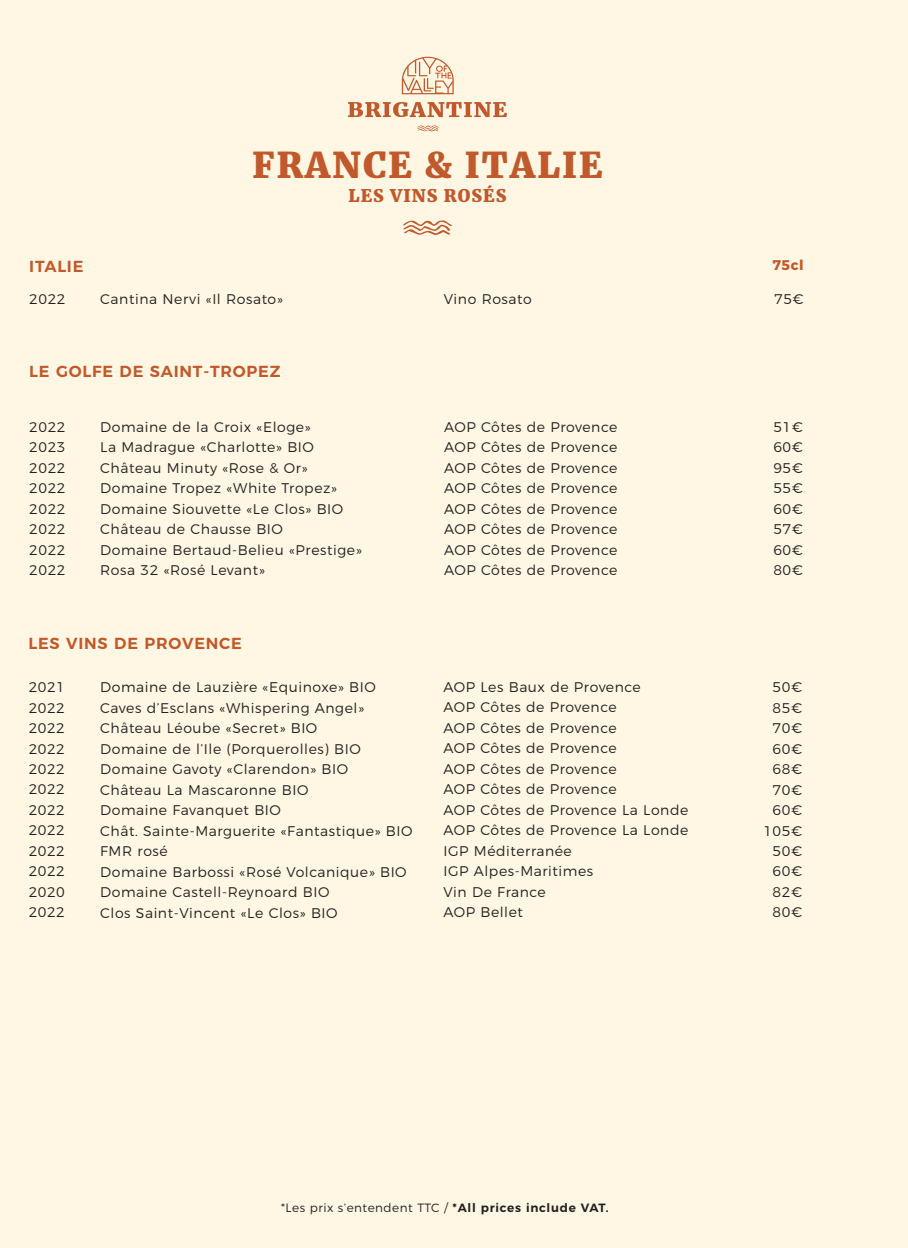
<style>
.page{position:relative;width:908px;height:1248px;background:#fff}
.page>*{position:absolute;margin:0;border:0;box-sizing:border-box;transform-origin:0 0}
.t1{font:800 35.2px "Merriweather";letter-spacing:.06em;color:#c0592b}
.t2{font:800 17.2px "Merriweather";letter-spacing:.06em;color:#c0592b}
.t3{font:600 16px "Montserrat";letter-spacing:.05em;color:#c0592b}
.t4{font:300 14px "Montserrat";letter-spacing:.04em;color:#231f20}
.t5{font:700 14px "Montserrat";color:#c0592b}
.t6{font:300 12px "Montserrat";letter-spacing:.04em;color:#231f20}
.s1{font-weight:600}
</style>
<div class="page">
<div style="left:0;top:0;width:907px;height:1247px;background:#fff7e3"></div>
<svg style="left:403px;top:220px;width:49px;height:15px"></svg>
<svg style="left:417px;top:125px;width:22px;height:6px"></svg>
<svg style="left:401px;top:57px;width:52px;height:37px;background:#eecdb2"></svg>
<svg style="left:348px;top:102px;width:158px;height:15px;background:#dda482"></svg>
<p class="t1" style="left:252px;top:143px;width:351px">FRANCE &amp; ITALIE</p>
<p class="t2" style="left:348px;top:185px;width:159px">LES VINS ROSÉS</p>
<p class="t3" style="left:29px;top:254px;width:56px">ITALIE</p>
<p class="t5" style="left:772px;top:254px;width:33px">75cl</p>
<p class="t4" style="left:29px;top:288px;width:38px">2022</p>
<p class="t4" style="left:100px;top:288px;width:184px">Cantina Nervi «Il Rosato»</p>
<p class="t4" style="left:443px;top:288px;width:89px">Vino Rosato</p>
<p class="t4" style="left:773px;top:288px;width:31px">75€</p>
<p class="t3" style="left:29px;top:359px;width:253px">LE GOLFE DE SAINT-TROPEZ</p>
<p class="t4" style="left:29px;top:416px;width:38px">2022</p>
<p class="t4" style="left:29px;top:436px;width:38px">2023</p>
<p class="t4" style="left:29px;top:456px;width:38px">2022</p>
<p class="t4" style="left:29px;top:477px;width:38px">2022</p>
<p class="t4" style="left:29px;top:497px;width:38px">2022</p>
<p class="t4" style="left:29px;top:518px;width:38px">2022</p>
<p class="t4" style="left:29px;top:538px;width:38px">2022</p>
<p class="t4" style="left:29px;top:559px;width:38px">2022</p>
<p class="t4" style="left:100px;top:416px;width:212px">Domaine de la Croix «Eloge»</p>
<p class="t4" style="left:100px;top:436px;width:215px">La Madrague «Charlotte» BIO</p>
<p class="t4" style="left:100px;top:457px;width:209px">Château Minuty «Rose &amp; Or»</p>
<p class="t4" style="left:100px;top:477px;width:238px">Domaine Tropez «White Tropez»</p>
<p class="t4" style="left:100px;top:498px;width:244px">Domaine Siouvette «Le Clos» BIO</p>
<p class="t4" style="left:100px;top:518px;width:184px">Château de Chausse BIO</p>
<p class="t4" style="left:100px;top:538px;width:263px">Domaine Bertaud-Belieu «Prestige»</p>
<p class="t4" style="left:100px;top:559px;width:166px">Rosa 32 «Rosé Levant»</p>
<p class="t3" style="left:28px;top:630px;width:215px">LES VINS DE PROVENCE</p>
<p class="t4" style="left:29px;top:676px;width:38px">2021</p>
<p class="t4" style="left:29px;top:696px;width:38px">2022</p>
<p class="t4" style="left:29px;top:717px;width:38px">2022</p>
<p class="t4" style="left:29px;top:737px;width:38px">2022</p>
<p class="t4" style="left:29px;top:758px;width:38px">2022</p>
<p class="t4" style="left:29px;top:778px;width:38px">2022</p>
<p class="t4" style="left:29px;top:798px;width:38px">2022</p>
<p class="t4" style="left:29px;top:819px;width:38px">2022</p>
<p class="t4" style="left:29px;top:839px;width:38px">2022</p>
<p class="t4" style="left:29px;top:860px;width:38px">2022</p>
<p class="t4" style="left:29px;top:880px;width:38px">2020</p>
<p class="t4" style="left:29px;top:901px;width:38px">2022</p>
<p class="t4" style="left:100px;top:676px;width:277px">Domaine de Lauzière «Equinoxe» BIO</p>
<p class="t4" style="left:100px;top:697px;width:265px">Caves d’Esclans «Whispering Angel»</p>
<p class="t4" style="left:100px;top:717px;width:218px">Château Léoube «Secret» BIO</p>
<p class="t4" style="left:100px;top:737px;width:262px">Domaine de l’Ile (Porquerolles) BIO</p>
<p class="t4" style="left:100px;top:758px;width:249px">Domaine Gavoty «Clarendon» BIO</p>
<p class="t4" style="left:100px;top:778px;width:210px">Château La Mascaronne BIO</p>
<p class="t4" style="left:100px;top:799px;width:182px">Domaine Favanquet BIO</p>
<p class="t4" style="left:100px;top:819px;width:314px">Chât. Sainte-Marguerite «Fantastique» BIO</p>
<p class="t4" style="left:100px;top:840px;width:69px">FMR rosé</p>
<p class="t4" style="left:100px;top:860px;width:308px">Domaine Barbossi «Rosé Volcanique» BIO</p>
<p class="t4" style="left:100px;top:881px;width:231px">Domaine Castell-Reynoard BIO</p>
<p class="t4" style="left:100px;top:901px;width:239px">Clos Saint-Vincent «Le Clos» BIO</p>
<p class="t4" style="left:444px;top:416px;width:175px">AOP Côtes de Provence</p>
<p class="t4" style="left:444px;top:436px;width:175px">AOP Côtes de Provence</p>
<p class="t4" style="left:444px;top:456px;width:175px">AOP Côtes de Provence</p>
<p class="t4" style="left:444px;top:477px;width:175px">AOP Côtes de Provence</p>
<p class="t4" style="left:444px;top:497px;width:175px">AOP Côtes de Provence</p>
<p class="t4" style="left:444px;top:518px;width:175px">AOP Côtes de Provence</p>
<p class="t4" style="left:444px;top:538px;width:175px">AOP Côtes de Provence</p>
<p class="t4" style="left:444px;top:559px;width:175px">AOP Côtes de Provence</p>
<p class="t4" style="left:443px;top:676px;width:199px">AOP Les Baux de Provence</p>
<p class="t4" style="left:443px;top:696px;width:175px">AOP Côtes de Provence</p>
<p class="t4" style="left:443px;top:717px;width:175px">AOP Côtes de Provence</p>
<p class="t4" style="left:443px;top:737px;width:175px">AOP Côtes de Provence</p>
<p class="t4" style="left:443px;top:757px;width:175px">AOP Côtes de Provence</p>
<p class="t4" style="left:443px;top:778px;width:175px">AOP Côtes de Provence</p>
<p class="t4" style="left:443px;top:798px;width:246px">AOP Côtes de Provence La Londe</p>
<p class="t4" style="left:443px;top:819px;width:246px">AOP Côtes de Provence La Londe</p>
<p class="t4" style="left:443px;top:839px;width:130px">IGP Méditerranée</p>
<p class="t4" style="left:443px;top:860px;width:151px">IGP Alpes-Maritimes</p>
<p class="t4" style="left:443px;top:880px;width:104px">Vin De France</p>
<p class="t4" style="left:443px;top:901px;width:81px">AOP Bellet</p>
<p class="t4" style="left:773px;top:416px;width:31px">51€</p>
<p class="t4" style="left:773px;top:436px;width:31px">60€</p>
<p class="t4" style="left:773px;top:456px;width:31px">95€</p>
<p class="t4" style="left:773px;top:477px;width:31px">55€</p>
<p class="t4" style="left:773px;top:497px;width:31px">60€</p>
<p class="t4" style="left:773px;top:518px;width:31px">57€</p>
<p class="t4" style="left:773px;top:538px;width:31px">60€</p>
<p class="t4" style="left:773px;top:559px;width:31px">80€</p>
<p class="t4" style="left:772px;top:676px;width:31px">50€</p>
<p class="t4" style="left:772px;top:696px;width:31px">85€</p>
<p class="t4" style="left:772px;top:717px;width:31px">70€</p>
<p class="t4" style="left:772px;top:737px;width:31px">60€</p>
<p class="t4" style="left:772px;top:758px;width:31px">68€</p>
<p class="t4" style="left:772px;top:778px;width:31px">70€</p>
<p class="t4" style="left:772px;top:799px;width:31px">60€</p>
<p class="t4" style="left:763px;top:819px;width:40px">105€</p>
<p class="t4" style="left:772px;top:840px;width:31px">50€</p>
<p class="t4" style="left:772px;top:860px;width:31px">60€</p>
<p class="t4" style="left:772px;top:880px;width:31px">82€</p>
<p class="t4" style="left:772px;top:901px;width:31px">80€</p>
<p class="t6" style="left:281px;top:1197px;width:329px">*Les prix s’entendent TTC / <span class="s1">*All prices include VAT.</span></p>
</div>
